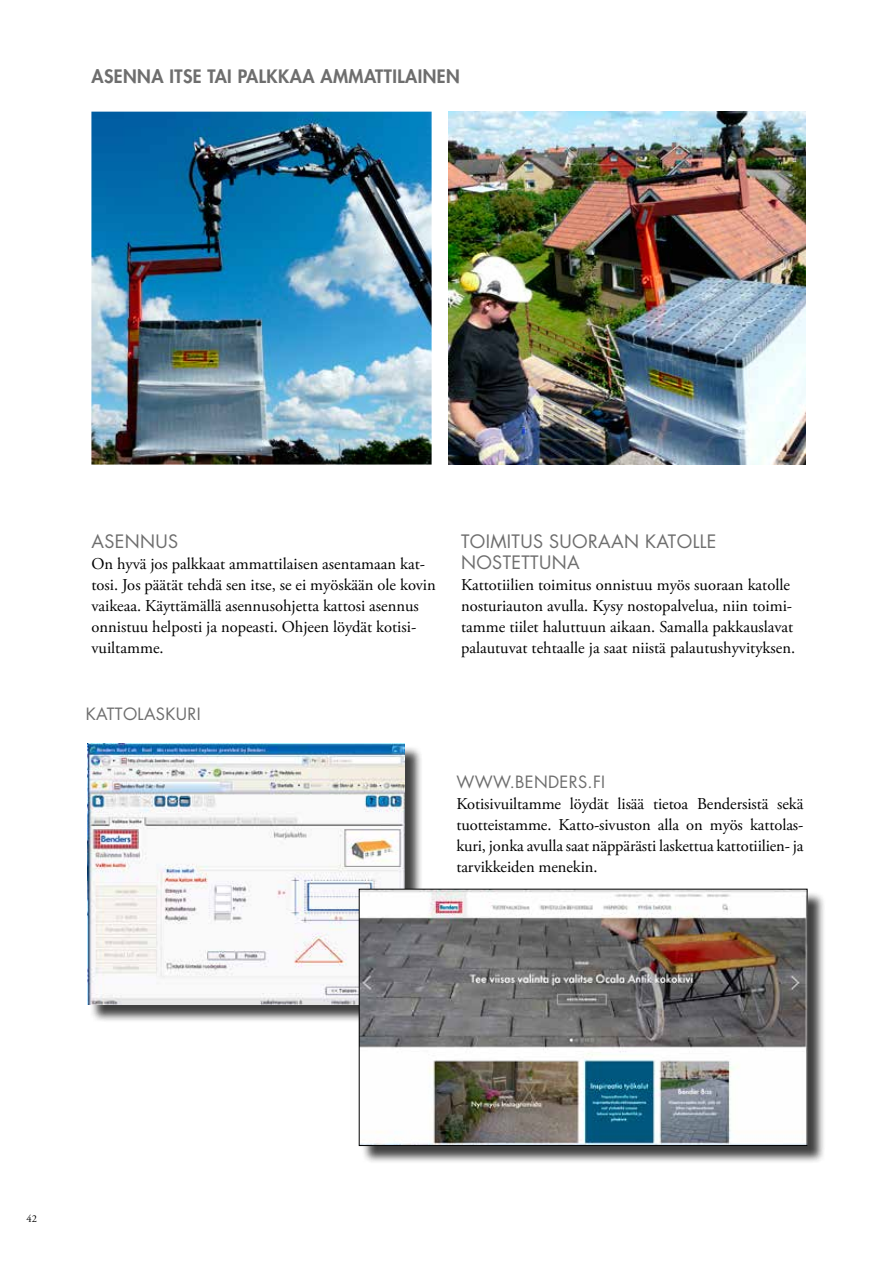
<style>
.page{position:relative;width:893px;height:1263px;background:#fff}
.page>*{position:absolute;margin:0;border:0;box-sizing:border-box;transform-origin:0 0}
.t1{font:18px/21.6px "Futura Std";letter-spacing:.02em;color:#6e6e6e}
.t2{font:800 18px "Futura Std";letter-spacing:.025em;color:#6e6e6e}
.t3{font:16.5px/21px "Adobe Garamond Pro";color:#000}
.t4{font:16.5px "Futura Std";letter-spacing:.02em;color:#6e6e6e}
.t5{font:10.5px "Adobe Garamond Pro";color:#000}
</style>
<div class="page">
<img style="left:91px;top:112px;width:341px;height:353px">
<img style="left:449px;top:112px;width:357px;height:353px">
<div style="left:90px;top:746px;width:333px;height:277px;background:#000;opacity:.75"></div>
<img style="left:88px;top:743px;width:316px;height:261px">
<div style="left:361px;top:891px;width:465px;height:273px;background:#000;opacity:.75"></div>
<img style="left:361px;top:891px;width:444px;height:253px">
<div style="left:359px;top:889px;width:448px;height:257px;border:1px solid #000"></div>
<p class="t2" style="left:91px;top:65px;width:370px">ASENNA ITSE TAI PALKKAA AMMATTILAINEN</p>
<p class="t1" style="left:91px;top:531px;width:88px">ASENNUS</p>
<p class="t3" style="left:91px;top:554px;width:346px">On hyvä jos palkkaat ammattilaisen asentamaan kat&shy;tosi. Jos päätät tehdä sen itse, se ei myöskään ole kovin vaikeaa. Käyttämällä asennusohjetta kattosi asennus onnistuu helposti ja nopeasti. Ohjeen löydät kotisi&shy;vuiltamme.</p>
<p class="t4" style="left:86px;top:703px;width:116px">KATTOLASKURI</p>
<p class="t1" style="left:461px;top:531px;width:257px">TOIMITUS SUORAAN KATOLLE<br>NOSTETTUNA</p>
<p class="t3" style="left:461px;top:575px;width:336px">Kattotiilien toimitus onnistuu myös suoraan katolle nosturiauton avulla. Kysy nostopalvelua, niin toimi&shy;tamme tiilet haluttuun aikaan. Samalla pakkauslavat palautuvat tehtaalle ja saat niistä palautushyvityksen.</p>
<p class="t4" style="left:456px;top:771px;width:150px">WWW.BENDERS.FI</p>
<p class="t3" style="left:456px;top:794px;width:349px;text-align:justify">Kotisivuiltamme löydät lisää tietoa Bendersistä sekä tuotteistamme. Katto-sivuston alla on myös kattolas&shy;kuri, jonka avulla saat näppärästi laskettua kattotiilien- ja tarvikkeiden menekin.</p>
<p class="t5" style="left:27px;top:1212px;width:12px">42</p>
</div>
